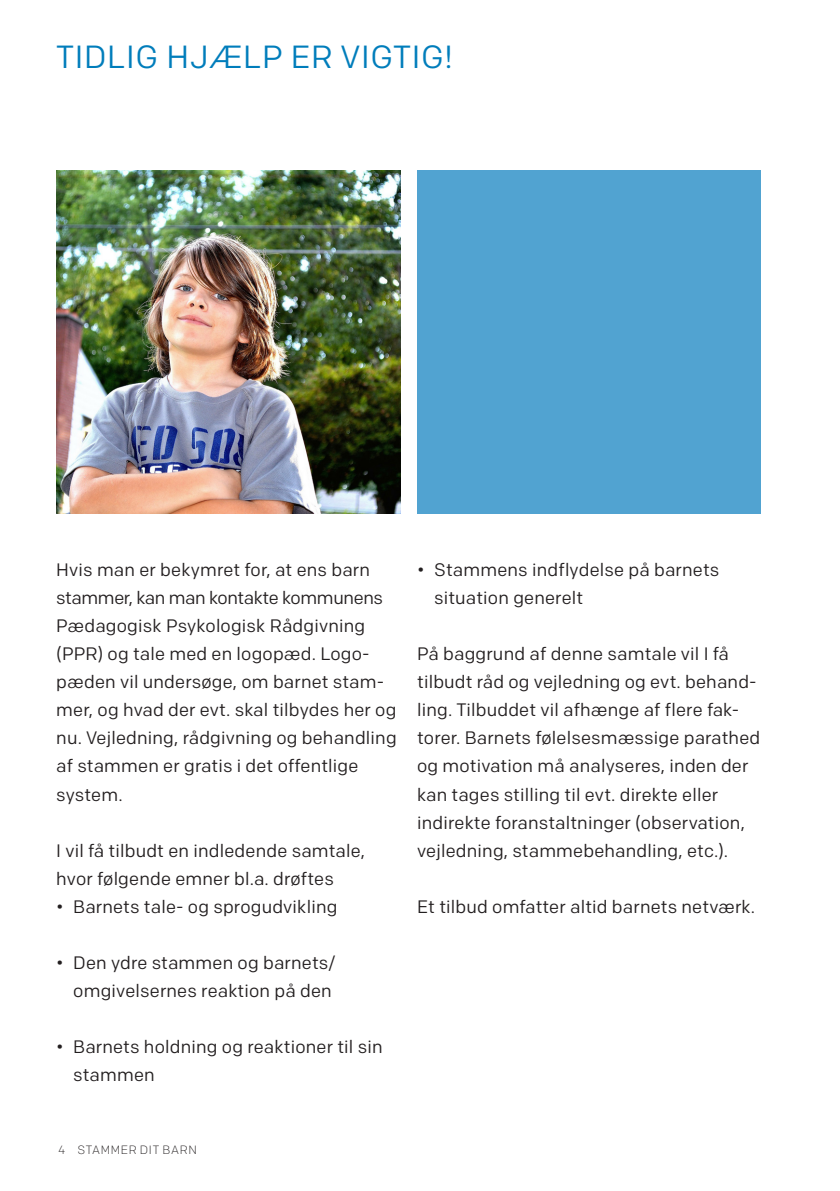
<style>
.page{position:relative;width:840px;height:1191px;background:#fff}
.page>*{position:absolute;margin:0;border:0;box-sizing:border-box;transform-origin:0 0}
.Opslag_Rubrik_oversk{font:32px "Colfax";letter-spacing:.02em;color:#007dbb}
.Navnetræk{font:18px/28px "Colfax";letter-spacing:.01em;color:#231f20}
.t1{font:300 12px "Colfax";letter-spacing:.055em;color:#231f20}
</style>
<div class="page">
<div style="left:417px;top:170px;width:343px;height:343px;background:#51a3d1"></div>
<img style="left:57px;top:170px;width:343px;height:343px">
<p class="Opslag_Rubrik_oversk" style="left:56px;top:37px;width:398px">TIDLIG HJÆLP ER VIGTIG!</p>
<p class="Navnetræk" style="left:56px;top:556px;width:342px">Hvis man er bekymret for, at ens barn stammer, kan man kontakte kommunens Pædagogisk Psykologisk Rådgivning (PPR) og tale med en logopæd. Logo&shy;pæden vil undersøge, om barnet stam&shy;mer, og hvad der evt. skal tilbydes her og nu. Vejledning, rådgivning og behandling af stammen er gratis i det offentlige system.</p>
<p class="Navnetræk" style="left:56px;top:836px;width:310px">I vil få tilbudt en indledende samtale, hvor følgende emner bl.a. drøftes</p>
<p class="Navnetræk" style="left:56px;top:892px;width:282px">• Barnets tale- og sprogudvikling</p>
<p class="Navnetræk" style="left:56px;top:948px;width:281px;text-align:right">• Den ydre stammen og barnets/ omgivelsernes reaktion på den</p>
<p class="Navnetræk" style="left:73px;top:1032px;width:310px;text-indent:-17px">• Barnets holdning og reaktioner til sin stammen</p>
<p class="Navnetræk" style="left:434px;top:556px;width:286px;text-indent:-17px">• Stammens indflydelse på barnets situation generelt</p>
<p class="Navnetræk" style="left:417px;top:640px;width:344px">På baggrund af denne samtale vil I få tilbudt råd og vejledning og evt. behand&shy;ling. Tilbuddet vil afhænge af flere fak&shy;torer. Barnets følelsesmæssige parathed og motivation må analyseres, inden der kan tages stilling til evt. direkte eller indirekte foranstaltninger (observation, vejledning, stammebehandling, etc.).</p>
<p class="Navnetræk" style="left:417px;top:892px;width:339px">Et tilbud omfatter altid barnets netværk.</p>
<p class="t1" style="left:58px;top:1142px;width:140px">4 STAMMER DIT BARN</p>
</div>
